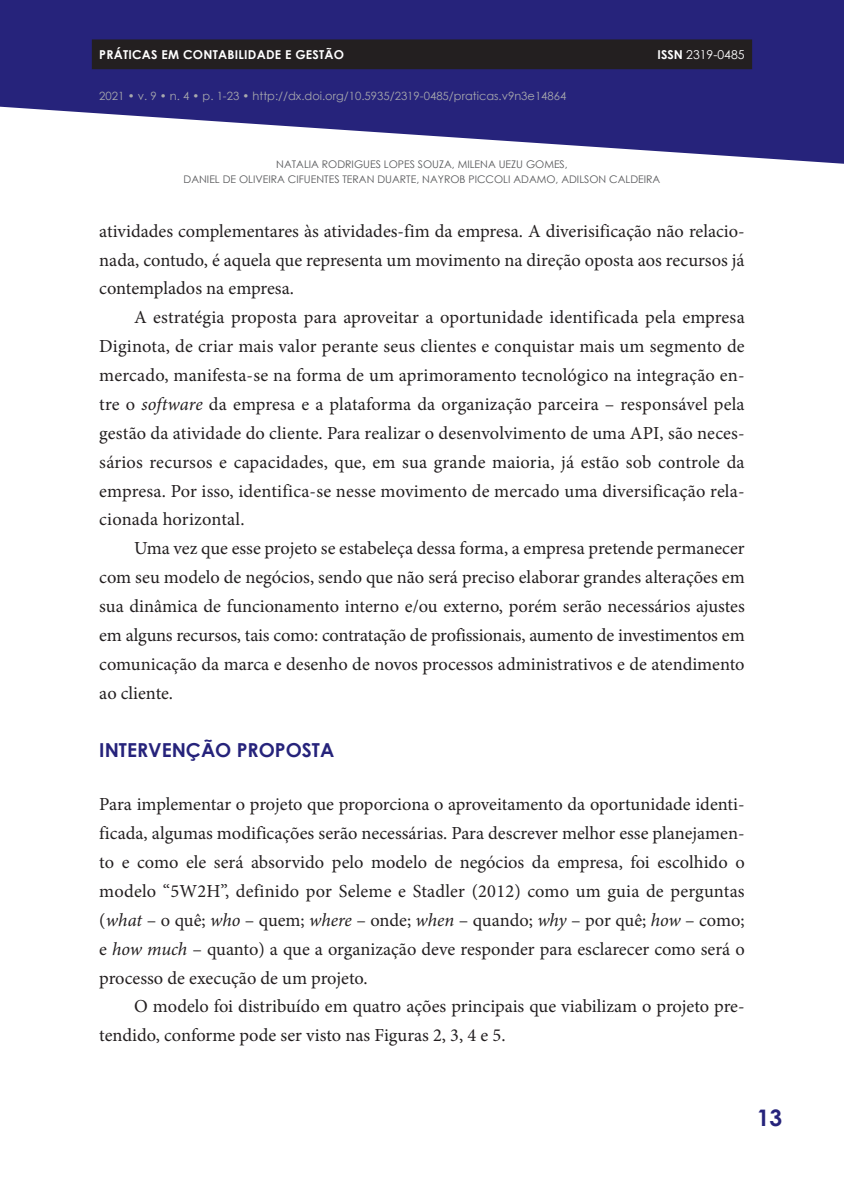
<style>
.page{position:relative;width:844px;height:1191px;background:#fff}
.page>*{position:absolute;margin:0;border:0;box-sizing:border-box;transform-origin:0 0}
.t1{font:700 22.75px "Century Gothic";color:#26237b}
.t2{font:700 19.25px "Century Gothic";color:#26237b}
.t3{font:18.38px/28.9px "Minion Pro";color:#231f20;text-align:justify}
.t4{font:700 12.25px "Century Gothic";letter-spacing:.02em;color:#fff}
.t5{font:12.25px "Century Gothic";color:#fff}
.t6{font:11.38px "Century Gothic";color:#a8a9ad}
.t7{font:10.5px/15.8px "Century Gothic";color:#57585a;text-align:center}
.s1{font-weight:700}
.s2{font-style:italic}
</style>
<div class="page">
<svg style="left:1px;top:0;width:842px;height:164px;fill:#26237b"></svg>
<svg style="left:0;top:0;width:1px;height:107px"></svg>
<div style="left:92px;top:39px;width:660px;height:30px;background:#231f20"></div>
<p class="t4" style="left:99px;top:45px;width:246px">PRÁTICAS EM CONTABILIDADE E GESTÃO</p>
<p class="t5" style="left:657px;top:46px;width:88px"><span class="s1">ISSN</span> 2319-0485</p>
<p class="t6" style="left:99px;top:88px;width:468px">2021 • v. 9 • n. 4 • p. 1-23 • http://dx.doi.org/10.5935/2319-0485/praticas.v9n3e14864</p>
<p class="t7" style="left:183px;top:156px;width:478px">NATALIA RODRIGUES LOPES SOUZA, MILENA UEZU GOMES,<br>DANIEL DE OLIVEIRA CIFUENTES TERAN DUARTE, NAYROB PICCOLI ADAMO, ADILSON CALDEIRA</p>
<p class="t3" style="left:99px;top:216px;width:646px">atividades complementares às atividades-fim da empresa. A diverisificação não relacio&shy;nada, contudo, é aquela que representa um movimento na direção oposta aos recursos já contemplados na empresa.</p>
<p class="t3" style="left:99px;top:303px;width:646px;text-indent:35px">A estratégia proposta para aproveitar a oportunidade identificada pela empresa Diginota, de criar mais valor perante seus clientes e conquistar mais um segmento de mercado, manifesta-se na forma de um aprimoramento tecnológico na integração en&shy;tre o <span class="s2">software</span> da empresa e a plataforma da organização parceira – responsável pela gestão da atividade do cliente. Para realizar o desenvolvimento de uma API, são neces&shy;sários recursos e capacidades, que, em sua grande maioria, já estão sob controle da empresa. Por isso, identifica-se nesse movimento de mercado uma diversificação rela&shy;cionada horizontal.</p>
<p class="t3" style="left:99px;top:534px;width:646px;text-indent:35px">Uma vez que esse projeto se estabeleça dessa forma, a empresa pretende permanecer com seu modelo de negócios, sendo que não será preciso elaborar grandes alterações em sua dinâmica de funcionamento interno e/ou externo, porém serão necessários ajustes em alguns recursos, tais como: contratação de profissionais, aumento de investimentos em comunicação da marca e desenho de novos processos administrativos e de atendimento ao cliente.</p>
<p class="t2" style="left:99px;top:735px;width:236px">INTERVENÇÃO PROPOSTA</p>
<p class="t3" style="left:99px;top:790px;width:646px">Para implementar o projeto que proporciona o aproveitamento da oportunidade identi&shy;ficada, algumas modificações serão necessárias. Para descrever melhor esse planejamen&shy;to e como ele será absorvido pelo modelo de negócios da empresa, foi escolhido o modelo “5W2H”, definido por Seleme e Stadler (2012) como um guia de perguntas (<span class="s2">what</span> – o quê; <span class="s2">who</span> – quem; <span class="s2">where</span> – onde; <span class="s2">when</span> – quando; <span class="s2">why</span> – por quê; <span class="s2">how</span> – como; e <span class="s2">how much</span> – quanto) a que a organização deve responder para esclarecer como será o processo de execução de um projeto.</p>
<p class="t3" style="left:99px;top:992px;width:646px;text-indent:35px">O modelo foi distribuído em quatro ações principais que viabilizam o projeto pre&shy;tendido, conforme pode ser visto nas Figuras 2, 3, 4 e 5.</p>
<p class="t1" style="left:756px;top:1100px;width:27px">13</p>
</div>
